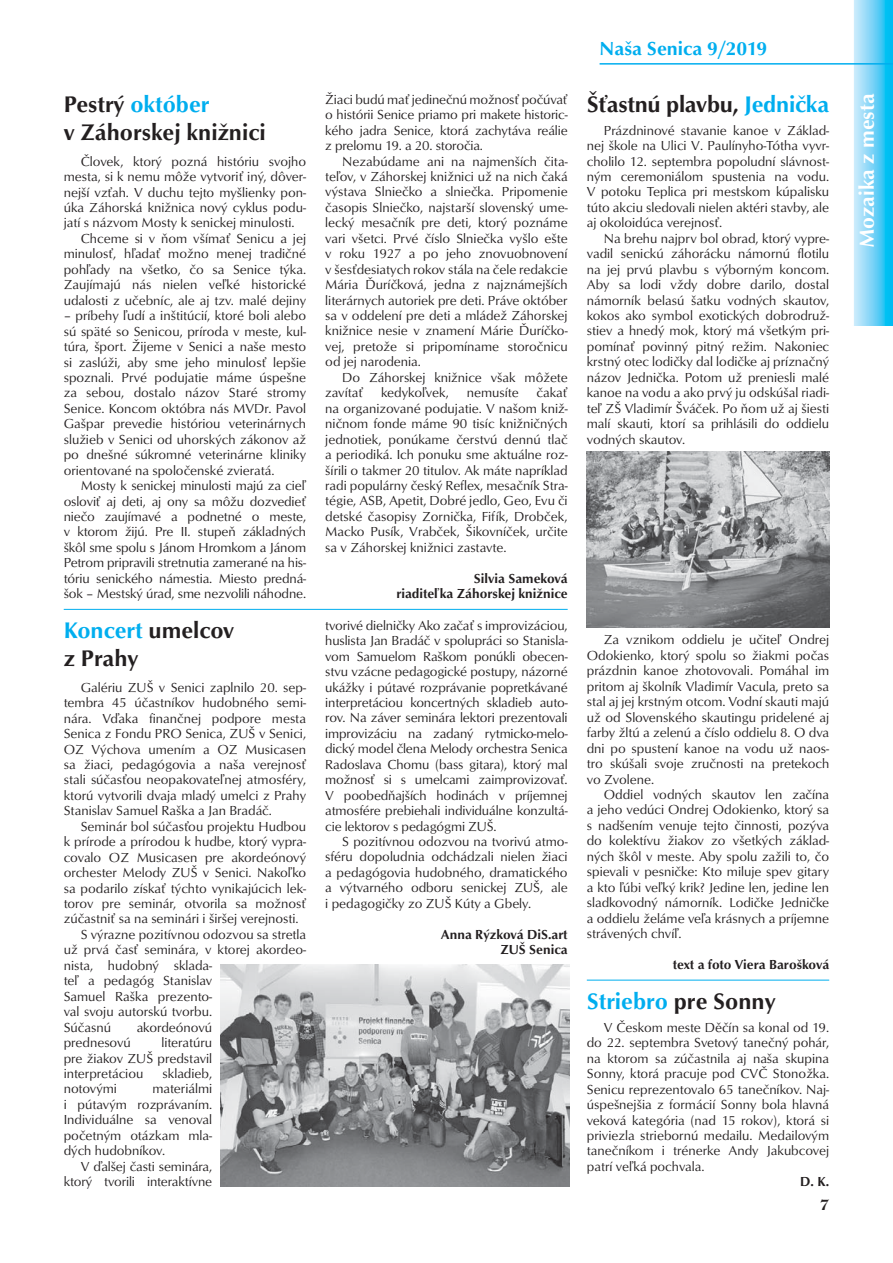
<style>
.page{position:relative;width:893px;height:1263px;background:#fff}
.page>*{position:absolute;margin:0;border:0;box-sizing:border-box;transform-origin:0 0}
.t1{font:500 23.25px/28px "Optus TCE";color:#231f20}
.t2{font:500 23.25px "Optus TCE";color:#00aeef}
.t3{font:500 21px "Optus TCE";color:#fff}
.t4{font:500 19.5px "Optus TCE";color:#00aeef}
.t5{font:14.25px "Tiffany CS Demi";color:#231f20}
.t6{font:13.5px/15.5px "Optus TCE";color:#231f20;text-align:justify}
.t7{font:500 13.5px/15.5px "Optus TCE";color:#231f20;text-align:right}
.s1{color:#00aeef}
.s2{color:#231f20}
</style>
<div class="page">
<svg style="left:854px;top:0;width:39px;height:326px;background:#6ed3f6"></svg>
<hr style="left:599px;top:63px;width:294px;height:2px;background:#00aeef">
<hr style="left:64px;top:609px;width:504px;height:1px;background:#00aeef">
<img style="left:221px;top:965px;width:349px;height:221px">
<img style="left:587px;top:451px;width:242px;height:177px">
<hr style="left:587px;top:980px;width:242px;height:1px;background:#00aeef">
<h1 class="t1" style="left:64px;top:92px;width:203px">Pestrý <span class="s1">október<br></span>v Záhorskej knižnici</h1>
<p class="t6" style="left:81px;top:155px;width:227px">Človek, ktorý pozná históriu svojho</p>
<p class="t6" style="left:64px;top:170px;width:244px">mesta, si k nemu môže vytvoriť iný, dôver-</p>
<p class="t6" style="left:64px;top:185px;width:244px">nejší vzťah. V duchu tejto myšlienky pon-</p>
<p class="t6" style="left:64px;top:201px;width:244px">úka Záhorská knižnica nový cyklus podu-</p>
<p class="t6" style="left:64px;top:216px;width:232px">jatí s názvom Mosty k senickej minulosti.</p>
<p class="t6" style="left:81px;top:232px;width:227px">Chceme si v ňom všímať Senicu a jej</p>
<p class="t6" style="left:64px;top:247px;width:244px">minulosť, hľadať možno menej tradičné</p>
<p class="t6" style="left:64px;top:263px;width:244px">pohľady na všetko, čo sa Senice týka.</p>
<p class="t6" style="left:64px;top:278px;width:244px">Zaujímajú nás nielen veľké historické</p>
<p class="t6" style="left:64px;top:294px;width:244px">udalosti z učebníc, ale aj tzv. malé dejiny</p>
<p class="t6" style="left:64px;top:309px;width:244px">– príbehy ľudí a inštitúcií, ktoré boli alebo sú späté so Senicou, príroda v meste, kul&shy;túra, šport. Žijeme v Senici a naše mesto si zaslúži, aby sme jeho minulosť lepšie spoznali. Prvé podujatie máme úspešne za sebou, dostalo názov Staré stromy Senice. Koncom októbra nás MVDr. Pavol Gašpar prevedie históriou veterinárnych služieb v Senici od uhorských zákonov až po dnešné súkromné veterinárne kliniky orientované na spoločenské zvieratá.</p>
<p class="t6" style="left:64px;top:479px;width:244px;text-indent:17px">Mosty k senickej minulosti majú za cieľ osloviť aj deti, aj ony sa môžu dozvedieť niečo zaujímavé a podnetné o meste, v ktorom žijú. Pre II. stupeň základných škôl sme spolu s Jánom Hromkom a Jánom Petrom pripravili stretnutia zamerané na his&shy;tóriu senického námestia. Miesto predná&shy;šok – Mestský úrad, sme nezvolili náhodne.</p>
<h1 class="t1" style="left:64px;top:618px;width:172px"><span class="s1">Koncert</span> umelcov z Prahy</h1>
<p class="t6" style="left:64px;top:681px;width:244px;text-indent:17px">Galériu ZUŠ v Senici zaplnilo 20. sep&shy;tembra 45 účastníkov hudobného semi&shy;nára. Vďaka finančnej podpore mesta Senica z Fondu PRO Senica, ZUŠ v Senici, OZ Výchova umením a OZ Musicasen sa žiaci, pedagógovia a naša verejnosť stali súčasťou neopakovateľnej atmosféry, ktorú vytvorili dvaja mladý umelci z Prahy Stanislav Samuel Raška a Jan Bradáč.</p>
<p class="t6" style="left:81px;top:820px;width:227px">Seminár bol súčasťou projektu Hudbou</p>
<p class="t6" style="left:64px;top:835px;width:244px">k prírode a prírodou k hudbe, ktorý vypra-</p>
<p class="t6" style="left:64px;top:850px;width:244px">covalo OZ Musicasen pre akordeónový</p>
<p class="t6" style="left:64px;top:866px;width:244px">orchester Melody ZUŠ v Senici. Nakoľko</p>
<p class="t6" style="left:64px;top:881px;width:244px">sa podarilo získať týchto vynikajúcich lek-</p>
<p class="t6" style="left:64px;top:897px;width:244px">torov pre seminár, otvorila sa možnosť</p>
<p class="t6" style="left:64px;top:912px;width:236px">zúčastniť sa na seminári i širšej verejnosti.</p>
<p class="t6" style="left:81px;top:928px;width:227px">S výrazne pozitívnou odozvou sa stretla</p>
<p class="t6" style="left:64px;top:943px;width:244px">už prvá časť seminára, v ktorej akordeo-</p>
<p class="t6" style="left:64px;top:959px;width:150px">nista, hudobný sklada-</p>
<p class="t6" style="left:64px;top:974px;width:150px">teľ a pedagóg Stanislav</p>
<p class="t6" style="left:64px;top:990px;width:150px">Samuel Raška prezento-</p>
<p class="t6" style="left:64px;top:1005px;width:150px">val svoju autorskú tvorbu.</p>
<p class="t6" style="left:64px;top:1020px;width:49px">Súčasnú</p>
<p class="t6" style="left:137px;top:1020px;width:77px">akordeónovú</p>
<p class="t6" style="left:64px;top:1036px;width:69px">prednesovú</p>
<p class="t6" style="left:64px;top:1036px;width:150px;text-indent:98px">literatúru pre žiakov ZUŠ predstavil interpretáciou</p>
<p class="t6" style="left:163px;top:1067px;width:51px">skladieb,</p>
<p class="t6" style="left:64px;top:1082px;width:150px;text-indent:89px">materiálmi i pútavým rozprávaním.<br>Individuálne sa venoval početným otázkam mla&shy;dých hudobníkov.</p>
<p class="t6" style="left:64px;top:1159px;width:150px;text-align:right">V ďalšej časti seminára, ktorý tvorili interaktívne</p>
<p class="t6" style="left:64px;top:1082px;width:55px">notovými</p>
<p class="t6" style="left:325px;top:93px;width:244px">Žiaci budú mať jedinečnú možnosť počúvať o histórii Senice priamo pri makete historic&shy;kého jadra Senice, ktorá zachytáva reálie z prelomu 19. a 20. storočia.</p>
<p class="t6" style="left:325px;top:154px;width:244px;text-indent:17px">Nezabúdame ani na najmenších čita&shy;teľov, v Záhorskej knižnici už na nich čaká výstava Slniečko a slniečka. Pripomenie časopis Slniečko, najstarší slovenský ume&shy;lecký mesačník pre deti, ktorý poznáme vari všetci. Prvé číslo Slniečka vyšlo ešte v roku 1927 a po jeho znovuobnovení v šesťdesiatych rokov stála na čele redakcie Mária Ďuríčková, jedna z najznámejších literárnych autoriek pre deti. Práve október sa v oddelení pre deti a mládež Záhorskej knižnice nesie v znamení Márie Ďuríčko&shy;vej, pretože si pripomíname storočnicu od jej narodenia.</p>
<p class="t6" style="left:325px;top:371px;width:244px;text-indent:17px">Do Záhorskej knižnice však môžete zavítať</p>
<p class="t6" style="left:381px;top:386px;width:69px">kedykoľvek,</p>
<p class="t6" style="left:467px;top:386px;width:53px">nemusíte</p>
<p class="t6" style="left:325px;top:386px;width:244px;text-indent:211px">čakať na organizované podujatie. V našom kniž&shy;ničnom fonde máme 90 tisíc knižničných jednotiek, ponúkame čerstvú dennú tlač a periodiká. Ich ponuku sme aktuálne roz&shy;šírili o takmer 20 titulov. Ak máte napríklad radi populárny český Reflex, mesačník Stra&shy;tégie, ASB, Apetit, Dobré jedlo, Geo, Evu či detské časopisy Zornička, Fifík, Drobček, Macko Pusík, Vrabček, Šikovníček, určite sa v Záhorskej knižnici zastavte.</p>
<p class="t7" style="left:396px;top:572px;width:173px">Silvia Sameková<br>riaditeľka Záhorskej knižnice</p>
<p class="t6" style="left:325px;top:619px;width:244px">tvorivé dielničky Ako začať s improvizáciou, huslista Jan Bradáč v spolupráci so Stanisla&shy;vom Samuelom Raškom ponúkli obecen&shy;stvu vzácne pedagogické postupy, názorné ukážky i pútavé rozprávanie popretkávané interpretáciou koncertných skladieb auto&shy;rov. Na záver seminára lektori prezentovali improvizáciu na zadaný rytmicko-melo&shy;dický model člena Melody orchestra Senica Radoslava Chomu (bass gitara), ktorý mal možnosť si s umelcami zaimprovizovať.<br>V poobedňajších hodinách v príjemnej atmosfére prebiehali individuálne konzultá&shy;cie lektorov s pedagógmi ZUŠ.</p>
<p class="t6" style="left:325px;top:835px;width:244px;text-indent:17px">S pozitívnou odozvou na tvorivú atmo&shy;sféru dopoludnia odchádzali nielen žiaci a pedagógovia hudobného, dramatického a výtvarného odboru senickej ZUŠ, ale i pedagogičky zo ZUŠ Kúty a Gbely.</p>
<p class="t7" style="left:441px;top:928px;width:128px">Anna Rýzková DiS.art<br>ZUŠ Senica</p>
<h3 class="t4" style="left:599px;top:41px;width:169px">Naša Senica 9/2019</h3>
<h1 class="t1" style="left:587px;top:92px;width:244px">Šťastnú plavbu, <span class="s1">Jednička</span></h1>
<p class="t6" style="left:587px;top:123px;width:244px;text-indent:17px">Prázdninové stavanie kanoe v Základ&shy;nej škole na Ulici V. Paulínyho-Tótha vyvr&shy;cholilo 12. septembra popoludní slávnost&shy;ným ceremoniálom spustenia na vodu.<br>V potoku Teplica pri mestskom kúpalisku túto akciu sledovali nielen aktéri stavby, ale aj okoloidúca verejnosť.</p>
<p class="t6" style="left:587px;top:232px;width:244px;text-indent:17px">Na brehu najprv bol obrad, ktorý vypre&shy;vadil senickú záhorácku námornú flotilu na jej prvú plavbu s výborným koncom.<br>Aby sa lodi vždy dobre darilo, dostal námorník belasú šatku vodných skautov, kokos ako symbol exotických dobrodruž&shy;stiev a hnedý mok, ktorý má všetkým pri&shy;pomínať povinný pitný režim. Nakoniec krstný otec lodičky dal lodičke aj príznačný názov Jednička. Potom už preniesli malé kanoe na vodu a ako prvý ju odskúšal riadi&shy;teľ ZŠ Vladimír Šváček. Po ňom už aj šiesti malí skauti, ktorí sa prihlásili do oddielu vodných skautov.</p>
<p class="t6" style="left:587px;top:633px;width:244px;text-indent:17px">Za vznikom oddielu je učiteľ Ondrej Odokienko, ktorý spolu so žiakmi počas prázdnin kanoe zhotovovali. Pomáhal im pritom aj školník Vladimír Vacula, preto sa stal aj jej krstným otcom. Vodní skauti majú už od Slovenského skautingu pridelené aj farby žltú a zelenú a číslo oddielu 8. O dva dni po spustení kanoe na vodu už naos&shy;tro skúšali svoje zručnosti na pretekoch vo Zvolene.</p>
<p class="t6" style="left:587px;top:788px;width:244px;text-indent:17px">Oddiel vodných skautov len začína a jeho vedúci Ondrej Odokienko, ktorý sa s nadšením venuje tejto činnosti, pozýva do kolektívu žiakov zo všetkých základ&shy;ných škôl v meste. Aby spolu zažili to, čo spievali v pesničke: Kto miluje spev gitary a kto ľúbi veľký krik? Jedine len, jedine len sladkovodný námorník. Lodičke Jedničke a oddielu želáme veľa krásnych a príjemne strávených chvíľ.</p>
<p class="t7" style="left:673px;top:958px;width:158px">text a foto Viera Barošková</p>
<h1 class="t2" style="left:587px;top:992px;width:190px">Striebro <span class="s2">pre Sonny</span></h1>
<p class="t6" style="left:587px;top:1021px;width:244px;text-indent:17px">V Českom meste Děčín sa konal od 19. do 22. septembra Svetový tanečný pohár, na ktorom sa zúčastnila aj naša skupina Sonny, ktorá pracuje pod CVČ Stonožka.<br>Senicu reprezentovalo 65 tanečníkov. Naj&shy;úspešnejšia z formácií Sonny bola hlavná veková kategória (nad 15 rokov), ktorá si priviezla striebornú medailu. Medailovým tanečníkom i trénerke Andy Jakubcovej patrí veľká pochvala.</p>
<p class="t7" style="left:800px;top:1175px;width:30px">D. K.</p>
<p class="t5" style="left:820px;top:1195px;width:10px">7</p>
<h2 class="t3" style="left:858px;top:248px;width:156px;rotate:-90deg">Mozaika z mesta</h2>
</div>
